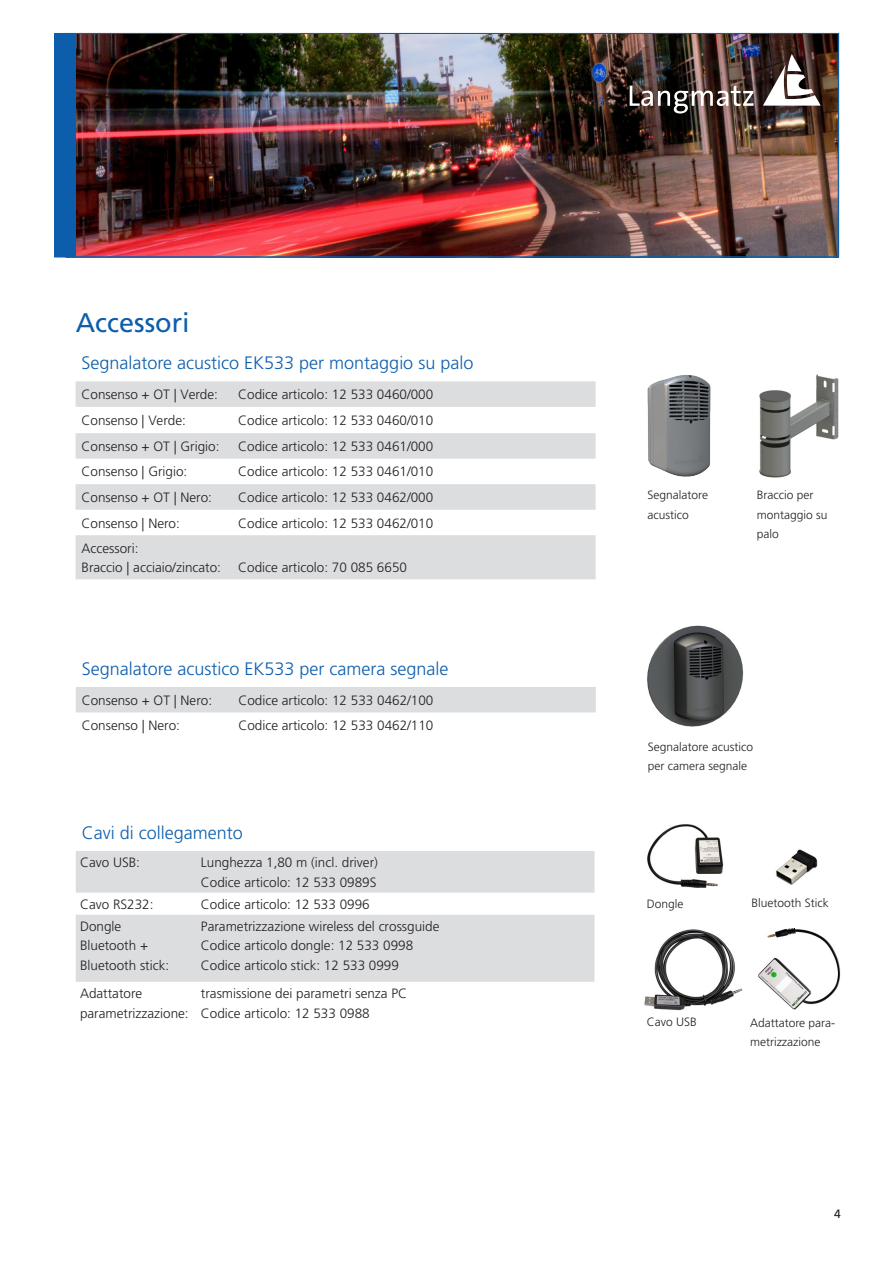
<style>
.page{position:relative;width:893px;height:1263px;background:#fff}
.page>*{position:absolute;margin:0;border:0;box-sizing:border-box;transform-origin:0 0}
.Hauptüberschrift{font:27px "Frutiger LT Pro";color:#0c5ead}
.Überschrift_Type{font:300 18px "Frutiger LT Pro";color:#0c5ead}
.Fließ_deutsch{font:300 13.5px/19.5px "Frutiger LT Pro";color:#231f20}
.Bildunterschrift{font:300 12px/19.5px "Frutiger LT Pro";color:#231f20}
.t1{font:12px "Frutiger LT Pro";color:#231f20}
</style>
<div class="page">
<img style="left:76px;top:35px;width:760px;height:220px">
<svg style="left:763px;top:54px;width:58px;height:52px"></svg>
<svg style="left:630px;top:85px;width:123px;height:29px"></svg>
<img style="left:647px;top:625px;width:97px;height:102px">
<img style="left:647px;top:375px;width:64px;height:102px">
<img style="left:644px;top:928px;width:197px;height:82px">
<img style="left:776px;top:849px;width:42px;height:36px">
<img style="left:647px;top:824px;width:77px;height:64px">
<img style="left:759px;top:374px;width:80px;height:104px">
<div style="left:54px;top:33px;width:22px;height:224px;background:#0c5ead"></div>
<svg style="left:76px;top:381px;width:520px;height:198px;fill:#dcdddf"></svg>
<div style="left:76px;top:687px;width:520px;height:25px;background:#dcdddf"></div>
<svg style="left:76px;top:851px;width:518px;height:131px;fill:#dcdddf"></svg>
<p class="Hauptüberschrift" style="left:76px;top:307px;width:115px">Accessori</p>
<p class="Überschrift_Type" style="left:82px;top:352px;width:393px">Segnalatore acustico EK533 per montaggio su palo</p>
<p class="Fließ_deutsch" style="left:82px;top:385px;width:138px">Consenso + OT | Verde:</p>
<p class="Fließ_deutsch" style="left:238px;top:385px;width:197px">Codice articolo: 12 533 0460/000</p>
<p class="Fließ_deutsch" style="left:82px;top:411px;width:106px">Consenso | Verde:</p>
<p class="Fließ_deutsch" style="left:238px;top:411px;width:197px">Codice articolo: 12 533 0460/010</p>
<p class="Fließ_deutsch" style="left:82px;top:437px;width:139px">Consenso + OT | Grigio:</p>
<p class="Fließ_deutsch" style="left:238px;top:437px;width:197px">Codice articolo: 12 533 0461/000</p>
<p class="Fließ_deutsch" style="left:82px;top:462px;width:107px">Consenso | Grigio:</p>
<p class="Fließ_deutsch" style="left:238px;top:462px;width:197px">Codice articolo: 12 533 0461/010</p>
<p class="Fließ_deutsch" style="left:82px;top:488px;width:132px">Consenso + OT | Nero:</p>
<p class="Fließ_deutsch" style="left:238px;top:488px;width:197px">Codice articolo: 12 533 0462/000</p>
<p class="Fließ_deutsch" style="left:82px;top:513px;width:100px">Consenso | Nero:</p>
<p class="Fließ_deutsch" style="left:238px;top:513px;width:197px">Codice articolo: 12 533 0462/010</p>
<p class="Fließ_deutsch" style="left:82px;top:538px;width:58px">Accessori:</p>
<p class="Fließ_deutsch" style="left:82px;top:558px;width:141px">Braccio | acciaio/zincato:</p>
<p class="Fließ_deutsch" style="left:238px;top:558px;width:170px">Codice articolo: 70 085 6650</p>
<p class="Überschrift_Type" style="left:82px;top:658px;width:368px">Segnalatore acustico EK533 per camera segnale</p>
<p class="Fließ_deutsch" style="left:82px;top:690px;width:132px">Consenso + OT | Nero:</p>
<p class="Fließ_deutsch" style="left:238px;top:690px;width:197px">Codice articolo: 12 533 0462/100</p>
<p class="Fließ_deutsch" style="left:82px;top:716px;width:100px">Consenso | Nero:</p>
<p class="Fließ_deutsch" style="left:238px;top:716px;width:197px">Codice articolo: 12 533 0462/110</p>
<p class="Überschrift_Type" style="left:82px;top:822px;width:163px">Cavi di collegamento</p>
<p class="Fließ_deutsch" style="left:80px;top:853px;width:62px">Cavo USB:</p>
<p class="Fließ_deutsch" style="left:201px;top:853px;width:179px">Lunghezza 1,80 m (incl. driver)</p>
<p class="Fließ_deutsch" style="left:201px;top:872px;width:177px">Codice articolo: 12 533 0989S</p>
<p class="Fließ_deutsch" style="left:80px;top:894px;width:75px">Cavo RS232:</p>
<p class="Fließ_deutsch" style="left:201px;top:894px;width:170px">Codice articolo: 12 533 0996</p>
<p class="Fließ_deutsch" style="left:80px;top:916px;width:91px">Dongle<br>Bluetooth +<br>Bluetooth stick:</p>
<p class="Fließ_deutsch" style="left:201px;top:916px;width:240px">Parametrizzazione wireless del crossguide</p>
<p class="Fließ_deutsch" style="left:201px;top:936px;width:214px">Codice articolo dongle: 12 533 0998</p>
<p class="Fließ_deutsch" style="left:201px;top:955px;width:200px">Codice articolo stick: 12 533 0999</p>
<p class="Fließ_deutsch" style="left:80px;top:984px;width:110px">Adattatore parametrizzazione:</p>
<p class="Fließ_deutsch" style="left:201px;top:984px;width:208px">trasmissione dei parametri senza PC</p>
<p class="Fließ_deutsch" style="left:201px;top:1003px;width:170px">Codice articolo: 12 533 0988</p>
<p class="Bildunterschrift" style="left:648px;top:485px;width:62px">Segnalatore acustico</p>
<p class="Bildunterschrift" style="left:757px;top:485px;width:72px">Braccio per montaggio su palo</p>
<p class="Bildunterschrift" style="left:648px;top:737px;width:107px">Segnalatore acustico per camera segnale</p>
<p class="Bildunterschrift" style="left:647px;top:894px;width:38px">Dongle</p>
<p class="Bildunterschrift" style="left:751px;top:893px;width:79px">Bluetooth Stick</p>
<p class="Bildunterschrift" style="left:647px;top:1012px;width:52px">Cavo USB</p>
<p class="Bildunterschrift" style="left:750px;top:1013px;width:87px">Adattatore para&shy;metrizzazione</p>
<p class="t1" style="left:834px;top:1207px;width:8px">4</p>
</div>
